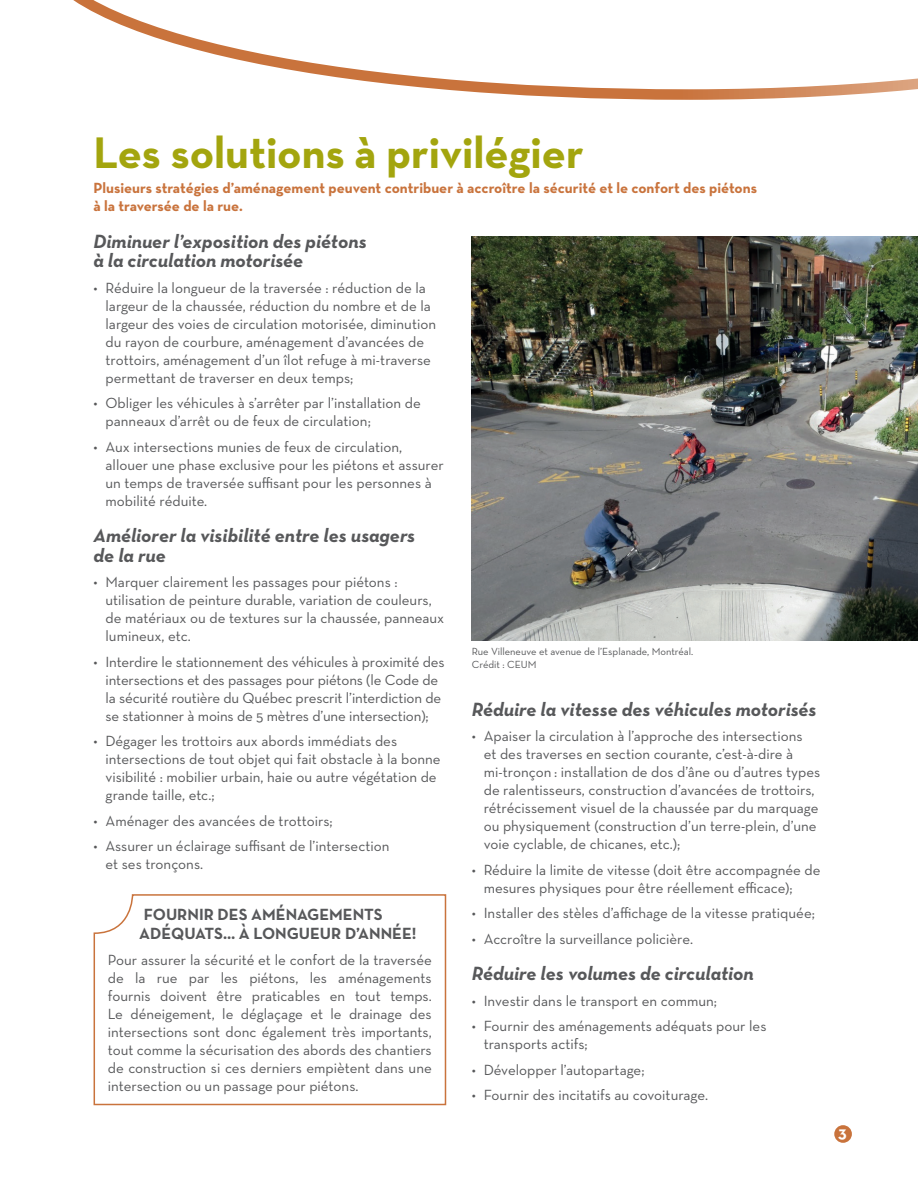
<style>
.page{position:relative;width:918px;height:1188px;background:#fff}
.page>*{position:absolute;margin:0;border:0;box-sizing:border-box;transform-origin:0 0}
.t1{font:700 45px "Neutra Text";color:#a3a50e}
.t2{font:italic 700 19.5px/19.5px "Neutra Text";color:#57585a}
.t3{font:700 16.5px/19.5px "Neutra Text";color:#57585a}
.t4{font:700 16.5px "Neutra Text";color:#fff}
.t5{font:15px/18px "Neutra Text";color:#57585a}
.t6{font:700 15px/18px "Neutra Text";color:#c9733c}
.t7{font:10.5px/13.5px "Neutra Text";color:#57585a}
</style>
<div class="page">
<svg style="left:93px;top:894px;width:354px;height:212px"></svg>
<div style="left:834px;top:1125px;width:18px;height:18px;background:#c9733c;border-radius:50%"></div>
<img style="left:472px;top:237px;width:446px;height:403px">
<svg style="left:73px;top:0;width:845px;height:100px"></svg>
<h1 class="t1" style="left:94px;top:124px;width:492px">Les solutions à privilégier</h1>
<p class="t6" style="left:94px;top:179px;width:665px">Plusieurs stratégies d’aménagement peuvent contribuer à accroître la sécurité et le confort des piétons à la traversée de la rue.</p>
<h2 class="t2" style="left:94px;top:231px;width:275px">Diminuer l’exposition des piétons à la circulation motorisée</h2>
<p class="t5" style="left:106px;top:278px;width:332px;text-indent:-12px">• Réduire la longueur de la traversée : réduction de la largeur de la chaussée, réduction du nombre et de la largeur des voies de circulation motorisée, diminution du rayon de courbure, aménagement d’avancées de trottoirs, aménagement d’un îlot refuge à mi-traverse permettant de traverser en deux temps;</p>
<p class="t5" style="left:106px;top:394px;width:317px;text-indent:-12px">• Obliger les véhicules à s’arrêter par l’installation de panneaux d’arrêt ou de feux de circulation;</p>
<p class="t5" style="left:106px;top:437px;width:340px;text-indent:-12px">• Aux intersections munies de feux de circulation, allouer une phase exclusive pour les piétons et assurer un temps de traversée suffisant pour les personnes à mobilité réduite.</p>
<h2 class="t2" style="left:94px;top:525px;width:323px">Améliorer la visibilité entre les usagers de la rue</h2>
<p class="t5" style="left:106px;top:573px;width:340px;text-indent:-12px">• Marquer clairement les passages pour piétons : utilisation de peinture durable, variation de couleurs, de matériaux ou de textures sur la chaussée, panneaux lumineux, etc.</p>
<p class="t5" style="left:94px;top:652px;width:353px;text-align:center">• Interdire le stationnement des véhicules à proximité des intersections et des passages pour piétons (le Code de<br>la sécurité routière du Québec prescrit l’interdiction de se stationner à moins de 5 mètres d’une intersection);</p>
<p class="t5" style="left:106px;top:732px;width:337px;text-indent:-12px">• Dégager les trottoirs aux abords immédiats des intersections de tout objet qui fait obstacle à la bonne visibilité : mobilier urbain, haie ou autre végétation de grande taille, etc.;</p>
<p class="t5" style="left:94px;top:811px;width:241px">• Aménager des avancées de trottoirs;</p>
<p class="t5" style="left:106px;top:837px;width:286px;text-indent:-12px">• Assurer un éclairage suffisant de l’intersection et ses tronçons.</p>
<p class="t7" style="left:472px;top:644px;width:223px">Rue Villeneuve et avenue de l’Esplanade, Montréal.<br>Crédit : CEUM</p>
<h2 class="t2" style="left:472px;top:699px;width:346px">Réduire la vitesse des véhicules motorisés</h2>
<p class="t5" style="left:484px;top:727px;width:338px;text-indent:-12px">• Apaiser la circulation à l’approche des intersections<br>et des traverses en section courante, c’est-à-dire à mi-tronçon : installation de dos d’âne ou d’autres types de ralentisseurs, construction d’avancées de trottoirs, rétrécissement visuel de la chaussée par du marquage ou physiquement (construction d’un terre-plein, d’une voie cyclable, de chicanes, etc.);</p>
<p class="t5" style="left:484px;top:860px;width:338px;text-indent:-12px">• Réduire la limite de vitesse (doit être accompagnée de mesures physiques pour être réellement efficace);</p>
<p class="t5" style="left:472px;top:904px;width:345px">• Installer des stèles d’affichage de la vitesse pratiquée;</p>
<p class="t5" style="left:472px;top:929px;width:223px">• Accroître la surveillance policière.</p>
<h2 class="t2" style="left:472px;top:963px;width:284px">Réduire les volumes de circulation</h2>
<p class="t5" style="left:472px;top:991px;width:247px">• Investir dans le transport en commun;</p>
<p class="t5" style="left:484px;top:1017px;width:284px;text-indent:-12px">• Fournir des aménagements adéquats pour les transports actifs;</p>
<p class="t5" style="left:472px;top:1060px;width:174px">• Développer l’autopartage;</p>
<p class="t5" style="left:472px;top:1086px;width:238px">• Fournir des incitatifs au covoiturage.</p>
<p class="t3" style="left:139px;top:904px;width:279px">FOURNIR DES AMÉNAGEMENTS<br>ADÉQUATS… À LONGUEUR D’ANNÉE!</p>
<p class="t5" style="left:108px;top:951px;width:326px;text-align:justify">Pour assurer la sécurité et le confort de la traversée de la rue par les piétons, les aménagements fournis doivent être praticables en tout temps.<br>Le déneigement, le déglaçage et le drainage des intersections sont donc également très importants, tout comme la sécurisation des abords des chantiers de construction si ces derniers empiètent dans une intersection ou un passage pour piétons.</p>
<p class="t4" style="left:838px;top:1122px;width:10px">3</p>
</div>
